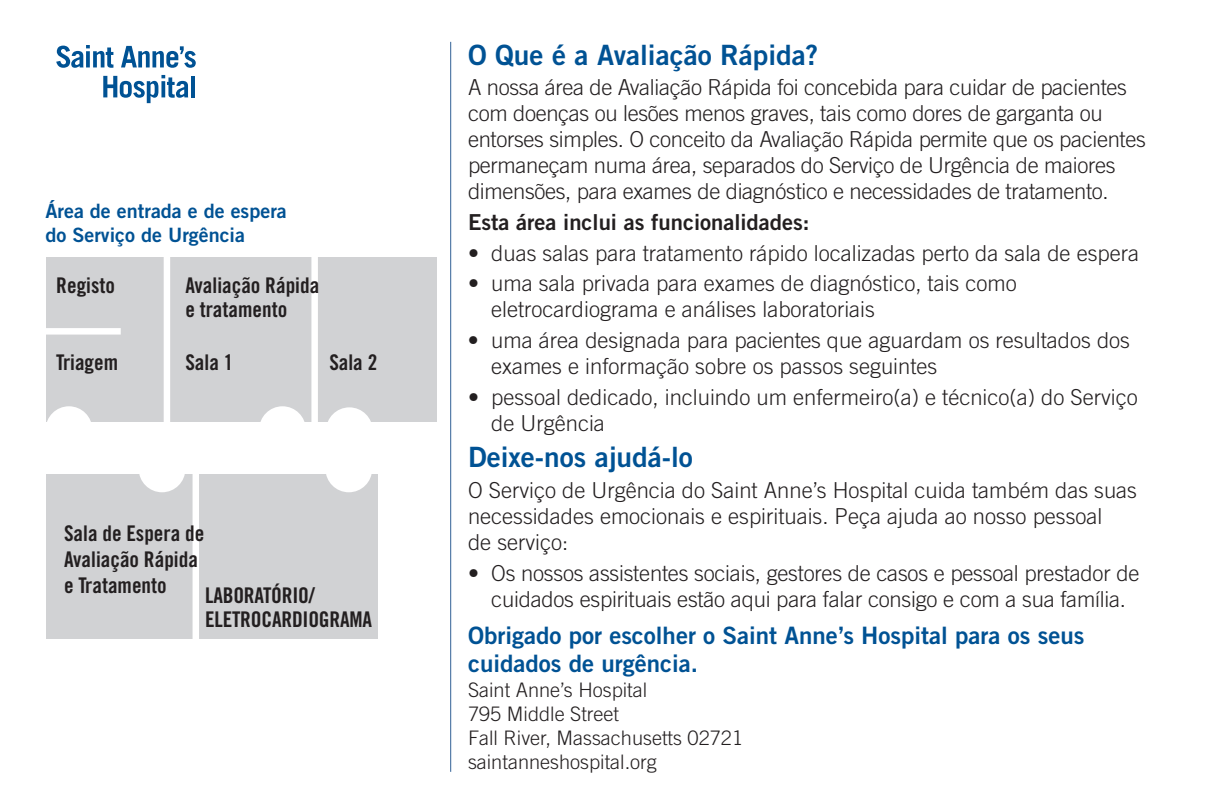
<style>
.page{position:relative;width:1224px;height:792px;background:#fff}
.page>*{position:absolute;margin:0;border:0;box-sizing:border-box;transform-origin:0 0}
.t1{font:28px "Trade Gothic Bold Two";color:#005294}
.t2{font:24px/28px "Trade Gothic Bold Two";color:#005294}
.t3{font:300 22px/26px "Trade Gothic";letter-spacing:-.005em;color:#231f20}
.t4{font:22px "Trade Gothic Bold Two";color:#231f20}
.t5{font:21.6px/26px "Trade Gothic Bold Cond Twenty";color:#231f20}
.t6{font:300 20px/24px "Trade Gothic";color:#231f20}
.t7{font:19.8px/23.8px "Trade Gothic Bold Two";color:#005294}
</style>
<div class="page">
<hr style="left:450px;top:42px;width:1px;height:730px;background:#316196">
<div style="left:46px;top:257px;width:390px;height:165px;background:#d1d2d4"></div>
<div style="left:164px;top:256px;width:6px;height:179px;background:#fff"></div>
<div style="left:311px;top:256px;width:7px;height:179px;background:#fff"></div>
<div style="left:41px;top:328px;width:80px;height:7px;background:#fff"></div>
<div style="left:46px;top:406px;width:46px;height:47px;background:#fff;border-radius:50%"></div>
<div style="left:259px;top:406px;width:47px;height:47px;background:#fff;border-radius:50%"></div>
<div style="left:326px;top:407px;width:47px;height:47px;background:#fff;border-radius:50%"></div>
<div style="left:47px;top:474px;width:331px;height:164px;background:#d1d2d4"></div>
<div style="left:193px;top:472px;width:6px;height:179px;background:#fff"></div>
<div style="left:139px;top:446px;width:46px;height:46px;background:#fff;border-radius:50%"></div>
<div style="left:325px;top:446px;width:47px;height:46px;background:#fff;border-radius:50%"></div>
<svg style="left:56px;top:45px;width:57px;height:23px"></svg>
<svg style="left:121px;top:46px;width:75px;height:22px"></svg>
<svg style="left:103px;top:75px;width:85px;height:28px"></svg>
<hr style="left:191px;top:76px;width:4px;height:21px;background:#005294">
<p class="t7" style="left:45px;top:199px;width:243px">Área de entrada e de espera do Serviço de Urgência</p>
<p class="t5" style="left:56px;top:273px;width:60px">Registo</p>
<p class="t5" style="left:185px;top:274px;width:135px;line-height:23.8px">Avaliação Rápida e tratamento</p>
<p class="t5" style="left:56px;top:350px;width:63px">Triagem</p>
<p class="t5" style="left:185px;top:350px;width:49px">Sala 1</p>
<p class="t5" style="left:329px;top:350px;width:49px">Sala 2</p>
<p class="t5" style="left:64px;top:521px;width:142px">Sala de Espera de<br>Avaliação Rápida e Tratamento</p>
<p class="t5" style="left:205px;top:583px;width:168px;line-height:24px">LABORATÓRIO/<br>ELETROCARDIOGRAMA</p>
<p class="t1" style="left:468px;top:37px;width:352px">O Que é a Avaliação Rápida?</p>
<p class="t3" style="left:468px;top:74px;width:679px">A nossa área de Avaliação Rápida foi concebida para cuidar de pacientes com doenças ou lesões menos graves, tais como dores de garganta ou entorses simples. O conceito da Avaliação Rápida permite que os pacientes permaneçam numa área, separados do Serviço de Urgência de maiores dimensões, para exames de diagnóstico e necessidades de tratamento.</p>
<p class="t4" style="left:468px;top:208px;width:343px">Esta área inclui as funcionalidades:</p>
<p class="t3" style="left:468px;top:239px;width:673px">• duas salas para tratamento rápido localizadas perto da sala de espera</p>
<p class="t3" style="left:491px;top:270px;width:527px;text-indent:-23px">• uma sala privada para exames de diagnóstico, tais como eletrocardiograma e análises laboratoriais</p>
<p class="t3" style="left:491px;top:327px;width:640px;text-indent:-23px">• uma área designada para pacientes que aguardam os resultados dos exames e informação sobre os passos seguintes</p>
<p class="t3" style="left:491px;top:384px;width:648px;text-indent:-23px">• pessoal dedicado, incluindo um enfermeiro(a) e técnico(a) do Serviço de Urgência</p>
<p class="t1" style="left:468px;top:440px;width:226px">Deixe-nos ajudá-lo</p>
<p class="t3" style="left:468px;top:477px;width:671px">O Serviço de Urgência do Saint Anne’s Hospital cuida também das suas necessidades emocionais e espirituais. Peça ajuda ao nosso pessoal<br>de serviço:</p>
<p class="t3" style="left:468px;top:560px;width:673px;text-align:center">• Os nossos assistentes sociais, gestores de casos e pessoal prestador de cuidados espirituais estão aqui para falar consigo e com a sua família.</p>
<p class="t2" style="left:468px;top:621px;width:618px">Obrigado por escolher o Saint Anne’s Hospital para os seus cuidados de urgência.</p>
<p class="t6" style="left:468px;top:678px;width:277px">Saint Anne’s Hospital<br>795 Middle Street<br>Fall River, Massachusetts 02721 saintanneshospital.org</p>
</div>
